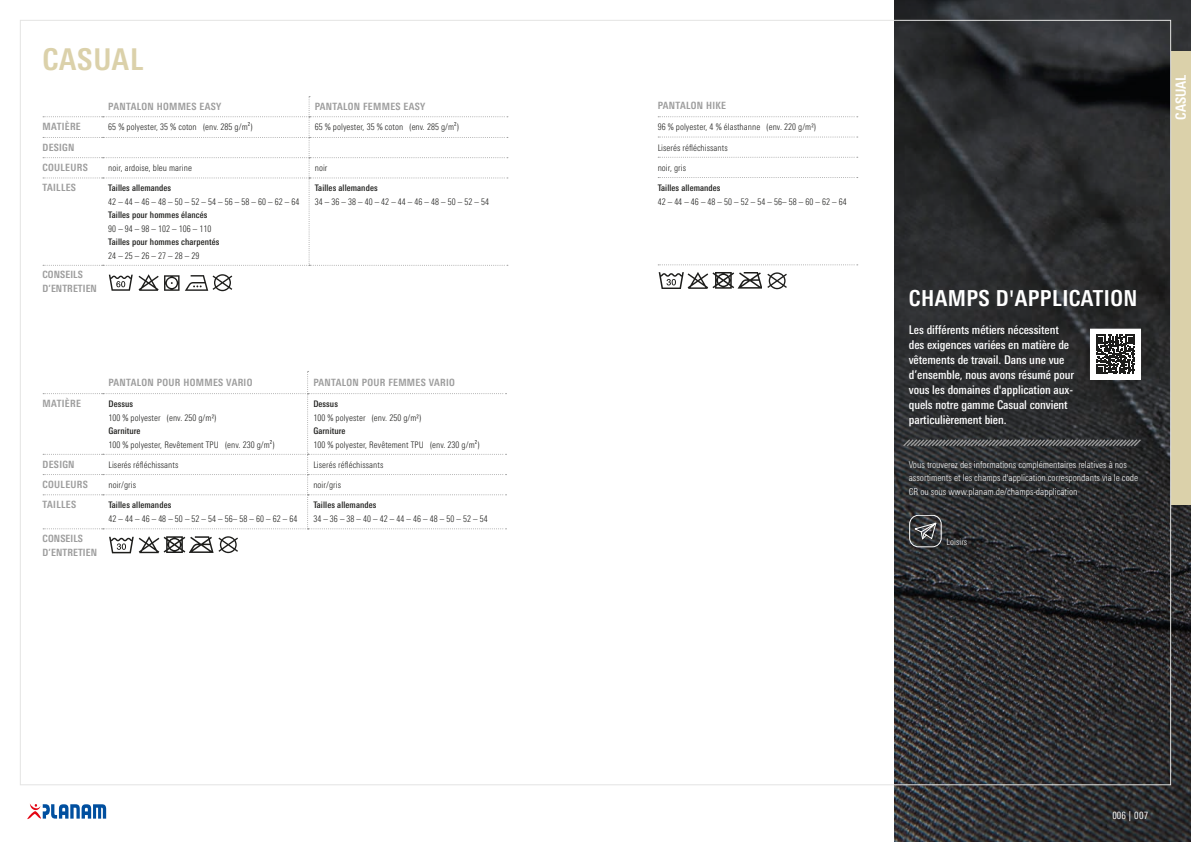
<style>
.page{position:relative;width:1191px;height:842px;background:#fff}
.page>*{position:absolute;margin:0;border:0;box-sizing:border-box;transform-origin:0 0}
.t1{font:700 condensed 30px "Univers Next Pro";letter-spacing:.03em;color:#dbd1aa}
.t2{font:700 condensed 22px "Univers Next Pro";letter-spacing:.02em;color:#fff}
.t3{font:700 condensed 14px "Univers Next Pro";letter-spacing:.005em;color:#fff}
.t4{font:500 condensed 12px/15px "Univers Next Pro";letter-spacing:-.005em;color:#fff}
.t5{font:700 condensed 10px/20.2px "Univers Next Pro";letter-spacing:.03em;color:#9d9d9d}
.t6{font:700 condensed 10px/13.5px "Univers Next Pro";letter-spacing:.01em;color:#9d9d9d}
.t7{font:condensed 10px "Univers Next Pro";letter-spacing:.025em;color:#fff}
.t8{font:300 condensed 9.5px/13.5px "Univers Next Pro";color:#fff}
.t9{font:300 condensed 9px "Univers Next Pro";letter-spacing:.01em;color:#1d1d1b}
.t10{font:500 condensed 9px "Univers Next Pro";letter-spacing:.01em;color:#1d1d1b}
.t11{font:300 condensed 9px "Univers Next Pro";letter-spacing:.01em;color:#fff}
</style>
<div class="page">
<img style="left:894px;top:0;width:297px;height:842px">
<div style="left:909px;top:515px;width:32px;height:32px;border:1px solid #fff;border-radius:9px"></div>
<svg style="left:914px;top:520px;width:26px;height:20px"></svg>
<svg style="left:901px;top:438px;width:241px;height:10px;background:#505152"></svg>
<div style="left:1090px;top:329px;width:50px;height:50px;background:#fff"></div>
<svg style="left:1096px;top:335px;width:39px;height:39px"></svg>
<svg style="left:43px;top:96px;width:465px;height:170px"></svg>
<svg style="left:43px;top:371px;width:463px;height:158px"></svg>
<svg style="left:658px;top:116px;width:200px;height:1px"></svg>
<svg style="left:658px;top:137px;width:200px;height:1px"></svg>
<svg style="left:658px;top:157px;width:200px;height:1px"></svg>
<svg style="left:658px;top:177px;width:200px;height:1px"></svg>
<svg style="left:658px;top:264px;width:200px;height:1px"></svg>
<svg style="left:658px;top:272px;width:129px;height:17px"></svg>
<svg style="left:109px;top:275px;width:24px;height:16px"></svg>
<svg style="left:139px;top:274px;width:40px;height:17px"></svg>
<svg style="left:185px;top:274px;width:47px;height:17px"></svg>
<svg style="left:109px;top:536px;width:129px;height:17px"></svg>
<div style="left:1171px;top:51px;width:20px;height:454px;background:#dbd1aa"></div>
<svg style="left:27px;top:804px;width:79px;height:15px"></svg>
<h1 class="t1" style="left:43px;top:41px;width:102px">CASUAL</h1>
<p class="t5" style="left:108px;top:96px;width:114px">PANTALON HOMMES EASY</p>
<p class="t5" style="left:315px;top:96px;width:112px">PANTALON FEMMES EASY</p>
<p class="t5" style="left:43px;top:117px;width:40px">MATIÈRE</p>
<p class="t9" style="left:108px;top:122px;width:146px">65 % polyester, 35 % coton (env. 285 g/m²)</p>
<p class="t9" style="left:315px;top:122px;width:146px">65 % polyester, 35 % coton (env. 285 g/m²)</p>
<p class="t5" style="left:43px;top:137px;width:47px">DESIGN<br>COULEURS</p>
<p class="t9" style="left:108px;top:162px;width:85px">noir, ardoise, bleu marine</p>
<p class="t9" style="left:315px;top:162px;width:14px">noir</p>
<p class="t5" style="left:43px;top:177px;width:35px">TAILLES</p>
<p class="t10" style="left:108px;top:183px;width:64px">Tailles allemandes</p>
<p class="t9" style="left:108px;top:196px;width:192px">42 – 44 – 46 – 48 – 50 – 52 – 54 – 56 – 58 – 60 – 62 – 64</p>
<p class="t10" style="left:108px;top:210px;width:100px">Tailles pour hommes élancés</p>
<p class="t9" style="left:108px;top:223px;width:105px">90 – 94 – 98 – 102 – 106 – 110</p>
<p class="t10" style="left:108px;top:237px;width:113px">Tailles pour hommes charpentés</p>
<p class="t9" style="left:108px;top:250px;width:93px">24 – 25 – 26 – 27 – 28 – 29</p>
<p class="t6" style="left:43px;top:268px;width:56px">CONSEILS<br>D’ENTRETIEN</p>
<p class="t10" style="left:315px;top:183px;width:64px">Tailles allemandes</p>
<p class="t9" style="left:315px;top:196px;width:176px">34 – 36 – 38 – 40 – 42 – 44 – 46 – 48 – 50 – 52 – 54</p>
<p class="t5" style="left:108px;top:372px;width:145px">PANTALON POUR HOMMES VARIO</p>
<p class="t5" style="left:313px;top:372px;width:143px">PANTALON POUR FEMMES VARIO</p>
<p class="t5" style="left:43px;top:393px;width:40px">MATIÈRE</p>
<p class="t10" style="left:108px;top:399px;width:26px">Dessus</p>
<p class="t9" style="left:108px;top:412px;width:109px">100 % polyester (env. 250 g/m2)</p>
<p class="t10" style="left:108px;top:426px;width:34px">Garniture</p>
<p class="t9" style="left:108px;top:439px;width:168px">100 % polyester, Revêtement TPU (env. 230 g/m²)</p>
<p class="t10" style="left:313px;top:399px;width:26px">Dessus</p>
<p class="t9" style="left:313px;top:412px;width:109px">100 % polyester (env. 250 g/m2)</p>
<p class="t10" style="left:313px;top:426px;width:34px">Garniture</p>
<p class="t9" style="left:313px;top:439px;width:168px">100 % polyester, Revêtement TPU (env. 230 g/m²)</p>
<p class="t5" style="left:43px;top:454px;width:33px">DESIGN</p>
<p class="t9" style="left:108px;top:459px;width:71px">Liserés réfléchissants</p>
<p class="t9" style="left:313px;top:459px;width:71px">Liserés réfléchissants</p>
<p class="t5" style="left:43px;top:474px;width:47px">COULEURS</p>
<p class="t9" style="left:108px;top:480px;width:29px">noir/gris</p>
<p class="t9" style="left:313px;top:480px;width:29px">noir/gris</p>
<p class="t5" style="left:43px;top:494px;width:35px">TAILLES</p>
<p class="t10" style="left:108px;top:500px;width:64px">Tailles allemandes</p>
<p class="t9" style="left:108px;top:513px;width:190px">42 – 44 – 46 – 48 – 50 – 52 – 54 – 56– 58 – 60 – 62 – 64</p>
<p class="t10" style="left:313px;top:500px;width:65px">Tailles allemandes</p>
<p class="t9" style="left:313px;top:513px;width:176px">34 – 36 – 38 – 40 – 42 – 44 – 46 – 48 – 50 – 52 – 54</p>
<p class="t6" style="left:43px;top:532px;width:56px">CONSEILS<br>D’ENTRETIEN</p>
<p class="t5" style="left:657px;top:96px;width:70px">PANTALON HIKE</p>
<p class="t9" style="left:657px;top:122px;width:160px">96 % polyester, 4 % élasthanne (env. 220 g/m2)</p>
<p class="t9" style="left:657px;top:142px;width:71px">Liserés réfléchissants</p>
<p class="t9" style="left:657px;top:162px;width:30px">noir, gris</p>
<p class="t10" style="left:657px;top:183px;width:64px">Tailles allemandes</p>
<p class="t9" style="left:657px;top:196px;width:190px">42 – 44 – 46 – 48 – 50 – 52 – 54 – 56– 58 – 60 – 62 – 64</p>
<h3 class="t3" style="left:1172px;top:120px;width:47px;rotate:-90deg">CASUAL</h3>
<h2 class="t2" style="left:909px;top:285px;width:230px">CHAMPS D'APPLICATION</h2>
<p class="t4" style="left:909px;top:322px;width:167px">Les différents métiers nécessitent des exigences variées en matière de vêtements de travail. Dans une vue d’ensemble, nous avons résumé pour vous les domaines d'application aux&shy;quels notre gamme Casual convient particulièrement bien.</p>
<p class="t8" style="left:909px;top:458px;width:231px">Vous trouverez des informations complémentaires relatives à nos assortiments et les champs d'application correspondants via le code<br>CR ou sous www.planam.de/champs-dapplication</p>
<p class="t11" style="left:946px;top:536px;width:22px">Loisirs</p>
<p class="t7" style="left:1112px;top:809px;width:38px">006 | 007</p>
</div>
